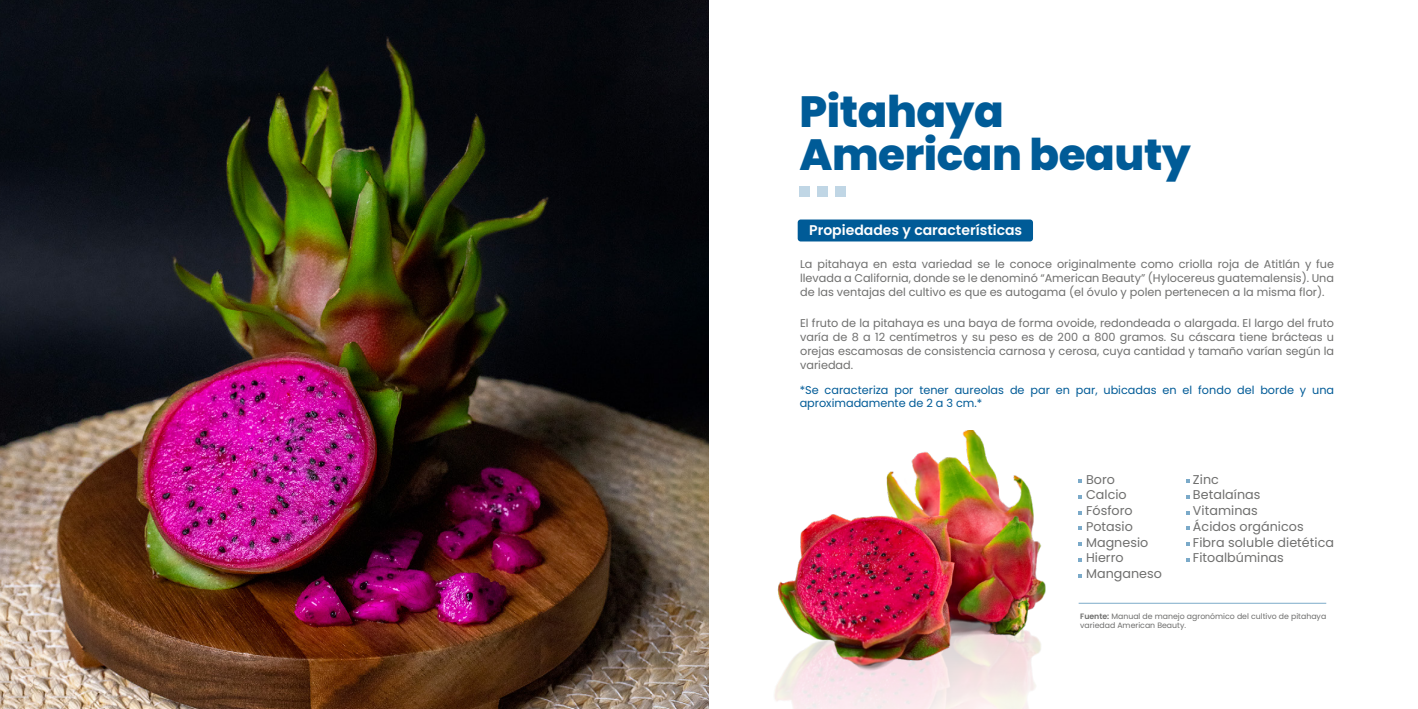
<style>
.page{position:relative;width:1418px;height:709px;background:#fff}
.page>*{position:absolute;margin:0;border:0;box-sizing:border-box;transform-origin:0 0}
.t1{font:800 43.62px "Poppins";letter-spacing:-.01em;color:#005b97}
.t2{font:600 14px "Poppins";color:#fff}
.t3{font:12.75px/15.8px "Poppins";letter-spacing:.005em;color:#6f6f6e}
.t4{font:11.25px/13.8px "Poppins";color:#6f6f6e;text-align:justify}
.t5{font:11.25px/13.8px "Poppins";color:#005b97}
.t6{font:7.75px/9.4px "Poppins";color:#6f6f6e}
.s1{font-weight:600}
</style>
<div class="page">
<img style="left:0;top:0;width:709px;height:709px">
<div style="left:797px;top:219px;width:236px;height:22px;background:#005b97;border-radius:3px"></div>
<div style="left:799px;top:186px;width:10px;height:11px;background:#c0d6e5"></div>
<div style="left:817px;top:186px;width:11px;height:11px;background:#c0d6e5"></div>
<div style="left:835px;top:186px;width:11px;height:11px;background:#c0d6e5"></div>
<svg style="left:1078px;top:542px;width:3px;height:4px"></svg>
<svg style="left:1186px;top:542px;width:3px;height:4px"></svg>
<svg style="left:774px;top:675px;width:262px;height:34px;background:#f7e9eb"></svg>
<img style="left:777px;top:431px;width:269px;height:244px">
<hr style="left:1078px;top:603px;width:248px;height:1px;background:#005b97">
<h1 class="t1" style="left:799px;top:86px;width:206px">Pitahaya</h1>
<h1 class="t1" style="left:799px;top:129px;width:392px">American beauty</h1>
<p class="t2" style="left:809px;top:222px;width:215px">Propiedades y características</p>
<p class="t4" style="left:800px;top:257px;width:535px">La pitahaya en esta variedad se le conoce originalmente como criolla roja de Atitlán y fue llevada a California, donde se le denominó “American Beauty” (Hylocereus guatemalensis). Una de las ventajas del cultivo es que es autogama (el óvulo y polen pertenecen a la misma flor).</p>
<p class="t4" style="left:800px;top:316px;width:535px">El fruto de la pitahaya es una baya de forma ovoide, redondeada o alargada. El largo del fruto varía de 8 a 12 centímetros y su peso es de 200 a 800 gramos. Su cáscara tiene brácteas u orejas escamosas de consistencia carnosa y cerosa, cuya cantidad y tamaño varían según la variedad.</p>
<p class="t5" style="left:799px;top:383px;width:536px">*Se caracteriza por tener aureolas de par en par, ubicadas en el fondo del borde y una aproximadamente de 2 a 3 cm.*</p>
<p class="t3" style="left:1086px;top:471px;width:78px">Boro<br>Calcio<br>Fósforo<br>Potasio<br>Magnesio<br>Hierro<br>Manganeso</p>
<p class="t3" style="left:1192px;top:471px;width:143px">Zinc<br>Betalaínas<br>Vitaminas<br>Ácidos orgánicos<br>Fibra soluble dietética<br>Fitoalbúminas</p>
<p class="t6" style="left:1080px;top:611px;width:247px"><span class="s1">Fuente:</span> Manual de manejo agronómico del cultivo de pitahaya variedad American Beauty.</p>
</div>
